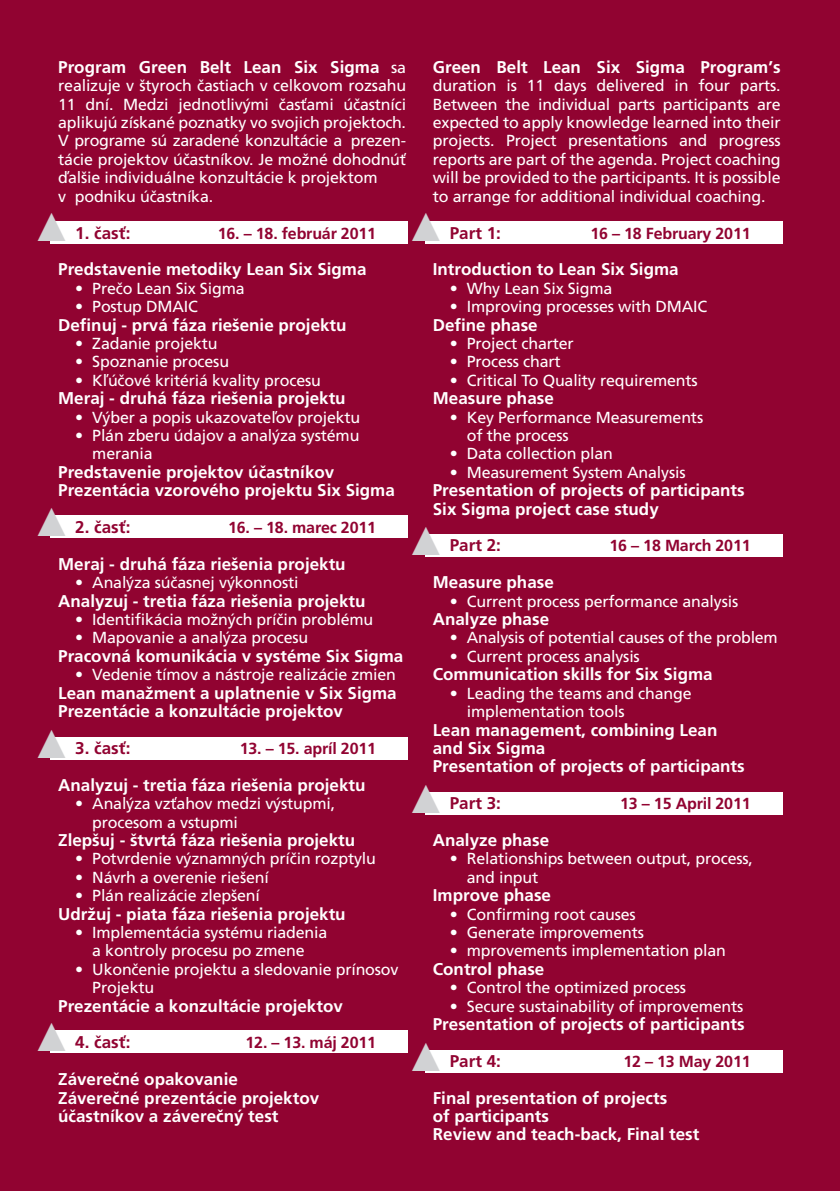
<style>
.page{position:relative;width:840px;height:1191px;background:#fff}
.page>*{position:absolute;margin:0;border:0;box-sizing:border-box;transform-origin:0 0}
.t1{font:700 17px/18.4px "Frutiger CE";color:#fff}
.t2{font:700 17px "Frutiger CE";color:#910331}
.t3{font:16px/18.4px "Frutiger CE";letter-spacing:-.01em;color:#fff}
.t4{font:700 16px "Frutiger CE";letter-spacing:-.01em;color:#910331}
.s1{font-weight:400;font-size:16px}
</style>
<div class="page">
<div style="left:0;top:1px;width:839px;height:1190px;background:#910331"></div>
<div style="left:50px;top:1030px;width:358px;height:23px;background:#fff"></div>
<div style="left:50px;top:221px;width:358px;height:22px;background:#fff"></div>
<div style="left:50px;top:515px;width:358px;height:23px;background:#fff"></div>
<div style="left:50px;top:737px;width:358px;height:23px;background:#fff"></div>
<div style="left:425px;top:221px;width:357px;height:22px;background:#fff"></div>
<div style="left:425px;top:534px;width:357px;height:23px;background:#fff"></div>
<div style="left:425px;top:792px;width:357px;height:23px;background:#fff"></div>
<div style="left:425px;top:1049px;width:357px;height:23px;background:#fff"></div>
<svg style="left:425px;top:1049px;width:14px;height:1px"></svg>
<p class="t1" style="left:58px;top:59px;width:349px">Program Green Belt Lean Six Sigma <span class="s1">sa</span></p>
<p class="t3" style="left:58px;top:78px;width:349px">realizuje v ‰tyroch ãastiach v celkovom rozsahu 11 dní. Medzi jednotliv˘mi ãasÈami úãastníci aplikujú získané poznatky vo svojich projektoch.<br>V programe sú zaradené konzultácie a prezen&shy;tácie projektov úãastníkov. Je moÏné dohodnúÈ ìal‰ie individuálne konzultácie k projektom<br>v podniku úãastníka.</p>
<p class="t2" style="left:75px;top:226px;width:57px">1. ãasÈ:</p>
<p class="t4" style="left:218px;top:226px;width:160px">16. – 18. február 2011</p>
<p class="t1" style="left:58px;top:262px;width:309px">Predstavenie metodiky Lean Six Sigma</p>
<p class="t3" style="left:75px;top:280px;width:171px">• Preão Lean Six Sigma</p>
<p class="t3" style="left:75px;top:299px;width:124px">• Postup DMAIC</p>
<p class="t1" style="left:58px;top:317px;width:290px">Definuj - prvá fáza rie‰enie projektu</p>
<p class="t3" style="left:75px;top:336px;width:144px">• Zadanie projektu</p>
<p class="t3" style="left:75px;top:354px;width:155px">• Spoznanie procesu</p>
<p class="t3" style="left:75px;top:372px;width:247px">• Kºúãové kritériá kvality procesu</p>
<p class="t1" style="left:58px;top:390px;width:289px">Meraj - druhá fáza rie‰enia projektu</p>
<p class="t3" style="left:75px;top:409px;width:286px">• V˘ber a popis ukazovateºov projektu</p>
<p class="t3" style="left:92px;top:428px;width:268px;text-indent:-17px">• Plán zberu údajov a anal˘za systému merania</p>
<p class="t1" style="left:58px;top:464px;width:338px">Predstavenie projektov úãastníkov<br>Prezentácia vzorového projektu Six Sigma</p>
<p class="t2" style="left:75px;top:520px;width:57px">2. ãasÈ:</p>
<p class="t4" style="left:228px;top:521px;width:149px">16. – 18. marec 2011</p>
<p class="t1" style="left:58px;top:556px;width:289px">Meraj - druhá fáza rie‰enia projektu</p>
<p class="t3" style="left:75px;top:575px;width:225px">• Anal˘za súãasnej v˘konnosti</p>
<p class="t1" style="left:58px;top:593px;width:308px">Analyzuj - tretia fáza rie‰enia projektu</p>
<p class="t3" style="left:75px;top:612px;width:299px">• Identifikácia moÏn˘ch príãin problému</p>
<p class="t3" style="left:75px;top:630px;width:234px">• Mapovanie a anal˘za procesu</p>
<p class="t1" style="left:58px;top:648px;width:346px">Pracovná komunikácia v systéme Six Sigma</p>
<p class="t3" style="left:75px;top:667px;width:322px">• Vedenie tímov a nástroje realizácie zmien</p>
<p class="t1" style="left:58px;top:685px;width:340px">Lean manaÏment a uplatnenie v Six Sigma<br>Prezentácie a konzultácie projektov</p>
<p class="t2" style="left:75px;top:741px;width:57px">3. ãasÈ:</p>
<p class="t4" style="left:239px;top:742px;width:138px">13. – 15. apríl 2011</p>
<p class="t1" style="left:58px;top:777px;width:308px">Analyzuj - tretia fáza rie‰enia projektu</p>
<p class="t3" style="left:92px;top:796px;width:244px;text-indent:-17px">• Anal˘za vzÈahov medzi v˘stupmi, procesom a vstupmi</p>
<p class="t1" style="left:58px;top:832px;width:298px">Zlep‰uj - ‰tvrtá fáza rie‰enia projektu</p>
<p class="t3" style="left:75px;top:851px;width:302px">• Potvrdenie v˘znamn˘ch príãin rozptylu</p>
<p class="t3" style="left:75px;top:869px;width:195px">• Návrh a overenie rie‰ení</p>
<p class="t3" style="left:75px;top:888px;width:186px">• Plán realizácie zlep‰ení</p>
<p class="t1" style="left:58px;top:906px;width:289px">UdrÏuj - piata fáza rie‰enia projektu</p>
<p class="t3" style="left:75px;top:924px;width:253px;text-align:center">• Implementácia systému riadenia a kontroly procesu po zmene</p>
<p class="t3" style="left:92px;top:961px;width:307px;text-indent:-17px">• Ukonãenie projektu a sledovanie prínosov<br>Projektu</p>
<p class="t1" style="left:58px;top:998px;width:286px">Prezentácie a konzultácie projektov</p>
<p class="t2" style="left:75px;top:1035px;width:57px">4. ãasÈ:</p>
<p class="t4" style="left:245px;top:1036px;width:132px">12. – 13. máj 2011</p>
<p class="t1" style="left:58px;top:1071px;width:262px">Závereãné opakovanie<br>Závereãné prezentácie projektov úãastníkov a závereãn˘ test</p>
<p class="t1" style="left:432px;top:59px;width:349px">Green Belt Lean Six Sigma Program’s</p>
<p class="t3" style="left:432px;top:78px;width:349px;text-align:justify">duration is 11 days delivered in four parts.<br>Between the individual parts participants are expected to apply knowledge learned into their projects. Project presentations and progress reports are part of the agenda. Project coaching will be provided to the participants. It is possible to arrange for additional individual coaching.</p>
<p class="t2" style="left:449px;top:226px;width:53px">Part 1:</p>
<p class="t4" style="left:590px;top:226px;width:162px">16 – 18 February 2011</p>
<p class="t1" style="left:432px;top:262px;width:247px">Introduction to Lean Six Sigma</p>
<p class="t3" style="left:449px;top:280px;width:164px">• Why Lean Six Sigma</p>
<p class="t3" style="left:449px;top:299px;width:259px">• Improving processes with DMAIC</p>
<p class="t1" style="left:432px;top:317px;width:106px">Define phase</p>
<p class="t3" style="left:449px;top:336px;width:125px">• Project charter</p>
<p class="t3" style="left:449px;top:354px;width:112px">• Process chart</p>
<p class="t3" style="left:449px;top:372px;width:249px">• Critical To Quality requirements</p>
<p class="t1" style="left:432px;top:390px;width:122px">Measure phase</p>
<p class="t3" style="left:466px;top:409px;width:238px;text-indent:-17px">• Key Performance Measurements of the process</p>
<p class="t3" style="left:449px;top:446px;width:164px">• Data collection plan</p>
<p class="t3" style="left:449px;top:464px;width:237px">• Measurement System Analysis</p>
<p class="t1" style="left:432px;top:482px;width:313px">Presentation of projects of participants<br>Six Sigma project case study</p>
<p class="t2" style="left:449px;top:539px;width:53px">Part 2:</p>
<p class="t4" style="left:609px;top:539px;width:143px">16 – 18 March 2011</p>
<p class="t1" style="left:432px;top:574px;width:122px">Measure phase</p>
<p class="t3" style="left:449px;top:593px;width:290px">• Current process performance analysis</p>
<p class="t1" style="left:432px;top:611px;width:118px">Analyze phase</p>
<p class="t3" style="left:449px;top:630px;width:329px">• Analysis of potential causes of the problem</p>
<p class="t3" style="left:449px;top:648px;width:191px">• Current process analysis</p>
<p class="t1" style="left:432px;top:666px;width:281px">Communication skills for Six Sigma</p>
<p class="t3" style="left:466px;top:685px;width:226px;text-indent:-17px">• Leading the teams and change implementation tools</p>
<p class="t1" style="left:432px;top:722px;width:313px">Lean management, combining Lean and Six Sigma<br>Presentation of projects of participants</p>
<p class="t2" style="left:449px;top:796px;width:53px">Part 3:</p>
<p class="t4" style="left:619px;top:797px;width:132px">13 – 15 April 2011</p>
<p class="t1" style="left:432px;top:832px;width:118px">Analyze phase</p>
<p class="t3" style="left:466px;top:851px;width:287px;text-indent:-17px">• Relationships between output, process, and input</p>
<p class="t1" style="left:432px;top:887px;width:120px">Improve phase</p>
<p class="t3" style="left:449px;top:906px;width:187px">• Confirming root causes</p>
<p class="t3" style="left:449px;top:924px;width:195px">• Generate improvements</p>
<p class="t3" style="left:449px;top:943px;width:277px">• mprovements implementation plan</p>
<p class="t1" style="left:432px;top:961px;width:113px">Control phase</p>
<p class="t3" style="left:449px;top:980px;width:238px">• Control the optimized process</p>
<p class="t3" style="left:449px;top:998px;width:295px">• Secure sustainability of improvements</p>
<p class="t1" style="left:432px;top:1016px;width:313px">Presentation of projects of participants</p>
<p class="t2" style="left:449px;top:1054px;width:53px">Part 4:</p>
<p class="t4" style="left:623px;top:1054px;width:129px">12 – 13 May 2011</p>
<p class="t1" style="left:432px;top:1090px;width:268px">Final presentation of projects<br>of participants<br>Review and teach-back, Final test</p>
</div>
